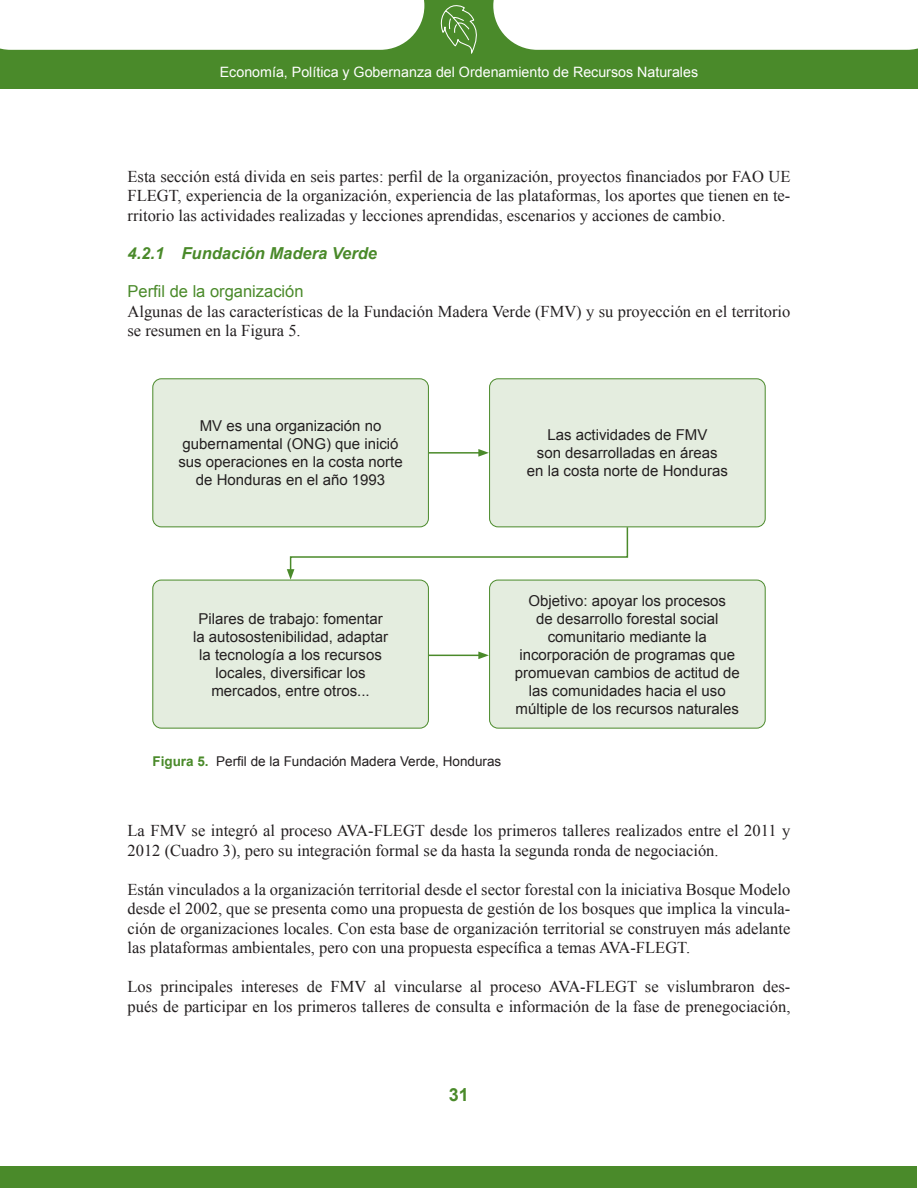
<style>
.page{position:relative;width:918px;height:1188px;background:#fff}
.page>*{position:absolute;margin:0;border:0;box-sizing:border-box;transform-origin:0 0}
.t1{font:700 18px "Arial";color:#4a8a2a}
.Texto{font:16.5px/19.5px "Times New Roman";color:#231f20}
.Títulos_1_1_1{font:italic 700 16.5px "Arial";color:#4a8a2a}
.Titulos_4{font:16.5px "Arial";color:#4a8a2a}
.Texto_cuadros{font:15px/18px "Arial";color:#231f20;text-align:center}
.t2{font:14.25px "Arial";color:#fff}
.Figura{font:13.5px "Arial";color:#231f20}
.s1{font-weight:700;color:#4a8a2a}
</style>
<div class="page">
<div style="left:1px;top:1167px;width:916px;height:21px;background:#4a8a2a"></div>
<div style="left:0;top:0;width:917px;height:88px;background:#4a8a2a"></div>
<div style="left:0;top:0;width:424px;height:50px;background:#fff"></div>
<div style="left:493px;top:0;width:425px;height:50px;background:#fff"></div>
<svg style="left:440px;top:5px;width:37px;height:49px"></svg>
<div style="left:153px;top:379px;width:275px;height:148px;background:#e4eddf;border-radius:9px"></div>
<div style="left:152px;top:378px;width:277px;height:149px;border:1px solid #4a8a2a;border-radius:9px"></div>
<div style="left:490px;top:379px;width:275px;height:148px;background:#e4eddf;border-radius:9px"></div>
<div style="left:489px;top:378px;width:277px;height:149px;border:1px solid #4a8a2a;border-radius:9px"></div>
<div style="left:153px;top:580px;width:275px;height:148px;background:#e4eddf;border-radius:9px"></div>
<div style="left:152px;top:580px;width:277px;height:149px;border:1px solid #4a8a2a;border-radius:9px"></div>
<div style="left:490px;top:580px;width:275px;height:148px;background:#e4eddf;border-radius:9px"></div>
<div style="left:489px;top:580px;width:277px;height:149px;border:1px solid #4a8a2a;border-radius:9px"></div>
<hr style="left:429px;top:452px;width:52px;height:2px;background:#4a8a2a">
<svg style="left:478px;top:449px;width:11px;height:8px"></svg>
<hr style="left:429px;top:655px;width:52px;height:1px;background:#4a8a2a">
<svg style="left:478px;top:652px;width:11px;height:7px"></svg>
<svg style="left:287px;top:526px;width:342px;height:54px"></svg>
<p class="t2" style="left:220px;top:62px;width:480px">Economía, Política y Gobernanza del Ordenamiento de Recursos Naturales</p>
<p class="Texto" style="left:128px;top:166px;width:664px;text-align:justify">Esta sección está divida en seis partes: perfil de la organización, proyectos financiados por FAO UE FLEGT, experiencia de la organización, experiencia de las plataformas, los aportes que tienen en te&shy;rritorio las actividades realizadas y lecciones aprendidas, escenarios y acciones de cambio.</p>
<p class="Títulos_1_1_1" style="left:128px;top:242px;width:251px">4.2.1 Fundación Madera Verde</p>
<p class="Titulos_4" style="left:128px;top:281px;width:178px">Perfil de la organización</p>
<p class="Texto" style="left:128px;top:301px;width:664px">Algunas de las características de la Fundación Madera Verde (FMV) y su proyección en el territorio se resumen en la Figura 5.</p>
<p class="Texto_cuadros" style="left:178px;top:417px;width:226px">MV es una organización no gubernamental (ONG) que inició sus operaciones en la costa norte de Honduras en el año 1993</p>
<p class="Texto_cuadros" style="left:527px;top:426px;width:202px">Las actividades de FMV<br>son desarrolladas en áreas en la costa norte de Honduras</p>
<p class="Texto_cuadros" style="left:193px;top:609px;width:197px">Pilares de trabajo: fomentar la autosostenibilidad, adaptar la tecnología a los recursos locales, diversificar los mercados, entre otros...</p>
<p class="Texto_cuadros" style="left:515px;top:591px;width:227px">Objetivo: apoyar los procesos<br>de desarrollo forestal social comunitario mediante la incorporación de programas que promuevan cambios de actitud de las comunidades hacia el uso múltiple de los recursos naturales</p>
<p class="Figura" style="left:152px;top:753px;width:350px"><span class="s1">Figura 5.</span> Perfil de la Fundación Madera Verde, Honduras</p>
<p class="Texto" style="left:128px;top:821px;width:664px">La FMV se integró al proceso AVA-FLEGT desde los primeros talleres realizados entre el 2011 y<br>2012 (Cuadro 3), pero su integración formal se da hasta la segunda ronda de negociación.</p>
<p class="Texto" style="left:128px;top:879px;width:664px;text-align:justify">Están vinculados a la organización territorial desde el sector forestal con la iniciativa Bosque Modelo desde el 2002, que se presenta como una propuesta de gestión de los bosques que implica la vincula&shy;ción de organizaciones locales. Con esta base de organización territorial se construyen más adelante las plataformas ambientales, pero con una propuesta específica a temas AVA-FLEGT.</p>
<p class="Texto" style="left:128px;top:977px;width:664px">Los principales intereses de FMV al vincularse al proceso AVA-FLEGT se vislumbraron des&shy;pués de participar en los primeros talleres de consulta e información de la fase de prenegociación,</p>
<p class="t1" style="left:449px;top:1083px;width:22px">31</p>
</div>
